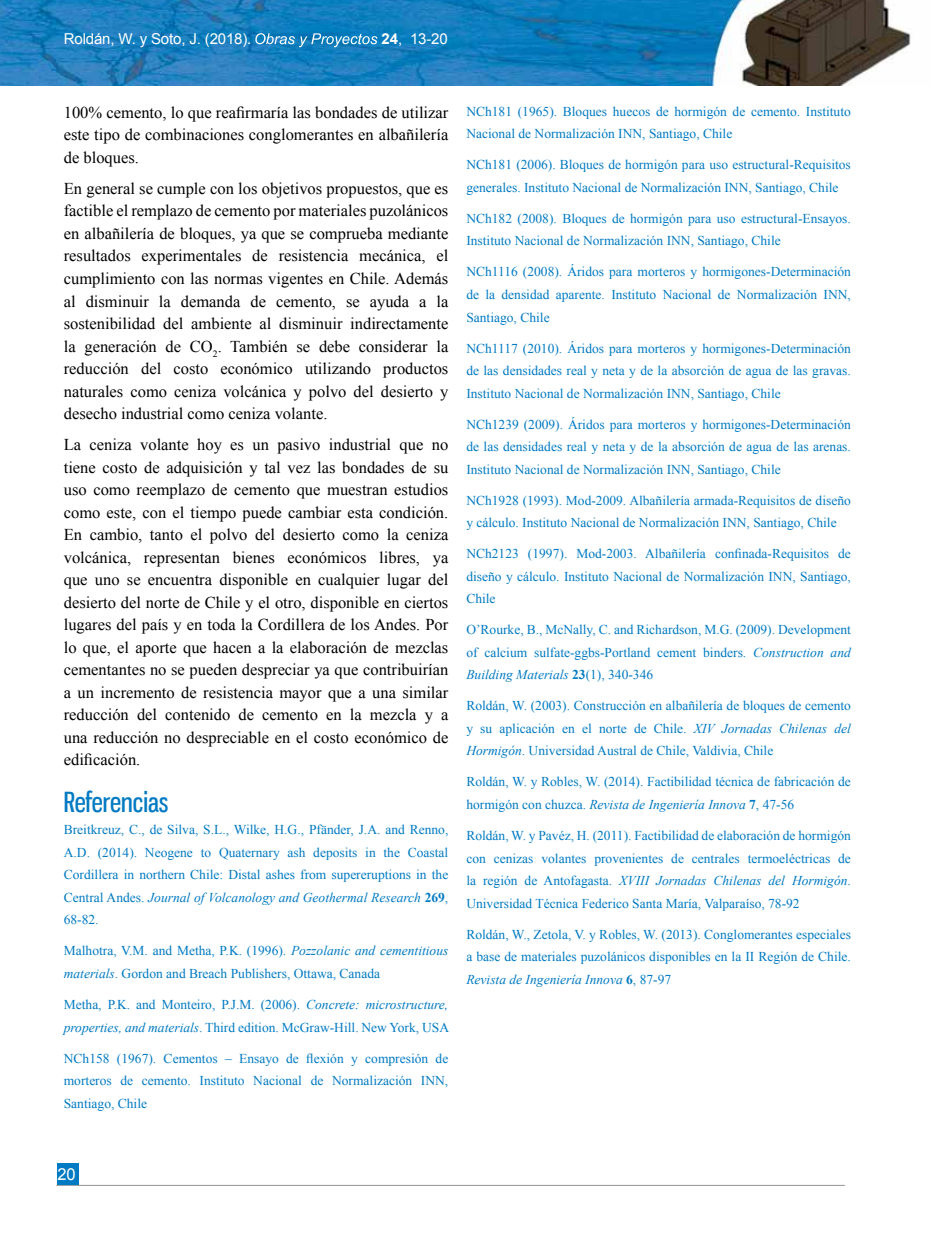
<style>
.page{position:relative;width:936px;height:1234px;background:#fff}
.page>*{position:absolute;margin:0;border:0;box-sizing:border-box;transform-origin:0 0}
.t1{font:27px "Gnuolane Free";color:#007ac2}
.t2{font:16.5px/22.5px "Times New Roman";color:#000;text-align:justify}
.t3{font:16.5px "Arial";color:#fff}
.t4{font:15px "Arial";letter-spacing:-.01em;color:#fff}
.t5{font:13.5px/22.5px "Times New Roman";color:#007ac2;text-align:justify}
.s1{font-weight:700}
.s2{font-style:italic}
</style>
<div class="page">
<img style="left:0;top:0;width:911px;height:85px">
<hr style="left:56px;top:1184px;width:788px;height:1px;background:#939598">
<div style="left:57px;top:1163px;width:21px;height:21px;background:#007ac2"></div>
<svg style="left:255px;top:33px;width:122px;height:14px;background:#4097c9"></svg>
<p class="t4" style="left:64px;top:29px;width:189px">Roldán, W. y Soto, J. (2018).</p>
<p class="t4" style="left:381px;top:29px;width:68px"><span class="s1">24</span>, 13-20</p>
<p class="t2" style="left:64px;top:101px;width:386px">100% cemento, lo que reafirmaría las bondades de utilizar este tipo de combinaciones conglomerantes en albañilería de bloques.</p>
<p class="t2" style="left:64px;top:177px;width:386px">En general se cumple con los objetivos propuestos, que es factible el remplazo de cemento por materiales puzolánicos en albañilería de bloques, ya que se comprueba mediante resultados experimentales de resistencia mecánica, el cumplimiento con las normas vigentes en Chile. Además al disminuir la demanda de cemento, se ayuda a la sostenibilidad del ambiente al disminuir indirectamente la generación de CO<sub>2</sub>. También se debe considerar la reducción del costo económico utilizando productos naturales como ceniza volcánica y polvo del desierto y desecho industrial como ceniza volante.</p>
<p class="t2" style="left:64px;top:433px;width:386px">La ceniza volante hoy es un pasivo industrial que no tiene costo de adquisición y tal vez las bondades de su uso como reemplazo de cemento que muestran estudios como este, con el tiempo puede cambiar esta condición.<br>En cambio, tanto el polvo del desierto como la ceniza volcánica, representan bienes económicos libres, ya que uno se encuentra disponible en cualquier lugar del desierto del norte de Chile y el otro, disponible en ciertos lugares del país y en toda la Cordillera de los Andes. Por lo que, el aporte que hacen a la elaboración de mezclas cementantes no se pueden despreciar ya que contribuirían a un incremento de resistencia mayor que a una similar reducción del contenido de cemento en la mezcla y a una reducción no despreciable en el costo económico de edificación.</p>
<h1 class="t1" style="left:64px;top:785px;width:106px">Referencias</h1>
<p class="t5" style="left:64px;top:818px;width:386px">Breitkreuz, C., de Silva, S.L., Wilke, H.G., Pfänder, J.A. and Renno, A.D. (2014). Neogene to Quaternary ash deposits in the Coastal Cordillera in northern Chile: Distal ashes from supereruptions in the Central Andes. <span class="s2">Journal of Volcanology and Geothermal Research</span> <span class="s1">269</span>, 68-82.</p>
<p class="t5" style="left:64px;top:939px;width:386px">Malhotra, V.M. and Metha, P.K. (1996). <span class="s2">Pozzolanic and cementitious materials</span>. Gordon and Breach Publishers, Ottawa, Canada</p>
<p class="t5" style="left:64px;top:992px;width:387px">Metha, P.K. and Monteiro, P.J.M. (2006). <span class="s2">Concrete: microstructure, properties, and materials</span>. Third edition. McGraw-Hill. New York, USA</p>
<p class="t5" style="left:64px;top:1046px;width:386px">NCh158 (1967). Cementos – Ensayo de flexión y compresión de morteros de cemento. Instituto Nacional de Normalización INN, Santiago, Chile</p>
<p class="t5" style="left:466px;top:100px;width:386px">NCh181 (1965). Bloques huecos de hormigón de cemento. Instituto<br>Nacional de Normalización INN, Santiago, Chile</p>
<p class="t5" style="left:466px;top:153px;width:386px">NCh181 (2006). Bloques de hormigón para uso estructural-Requisitos generales. Instituto Nacional de Normalización INN, Santiago, Chile</p>
<p class="t5" style="left:466px;top:207px;width:386px">NCh182 (2008). Bloques de hormigón para uso estructural-Ensayos.<br>Instituto Nacional de Normalización INN, Santiago, Chile</p>
<p class="t5" style="left:466px;top:260px;width:386px">NCh1116 (2008). Áridos para morteros y hormigones-Determinación de la densidad aparente. Instituto Nacional de Normalización INN, Santiago, Chile</p>
<p class="t5" style="left:466px;top:336px;width:386px">NCh1117 (2010). Áridos para morteros y hormigones-Determinación de las densidades real y neta y de la absorción de agua de las gravas.<br>Instituto Nacional de Normalización INN, Santiago, Chile</p>
<p class="t5" style="left:466px;top:412px;width:386px">NCh1239 (2009). Áridos para morteros y hormigones-Determinación de las densidades real y neta y de la absorción de agua de las arenas.<br>Instituto Nacional de Normalización INN, Santiago, Chile</p>
<p class="t5" style="left:466px;top:488px;width:386px">NCh1928 (1993). Mod-2009. Albañilería armada-Requisitos de diseño y cálculo. Instituto Nacional de Normalización INN, Santiago, Chile</p>
<p class="t5" style="left:466px;top:542px;width:386px">NCh2123 (1997). Mod-2003. Albañilería confinada-Requisitos de diseño y cálculo. Instituto Nacional de Normalización INN, Santiago, Chile</p>
<p class="t5" style="left:466px;top:618px;width:386px">O’Rourke, B., McNally, C. and Richardson, M.G. (2009). Development of calcium sulfate-ggbs-Portland cement binders. <span class="s2">Construction and Building Materials</span> <span class="s1">23</span>(1), 340-346</p>
<p class="t5" style="left:466px;top:694px;width:386px">Roldán, W. (2003). Construcción en albañilería de bloques de cemento y su aplicación en el norte de Chile. <span class="s2">XIV Jornadas Chilenas del Hormigón</span>. Universidad Austral de Chile, Valdivia, Chile</p>
<p class="t5" style="left:466px;top:770px;width:386px">Roldán, W. y Robles, W. (2014). Factibilidad técnica de fabricación de hormigón con chuzca. <span class="s2">Revista de Ingeniería Innova</span> <span class="s1">7</span>, 47-56</p>
<p class="t5" style="left:466px;top:823px;width:386px">Roldán, W. y Pavéz, H. (2011). Factibilidad de elaboración de hormigón con cenizas volantes provenientes de centrales termoeléctricas de la región de Antofagasta. <span class="s2">XVIII Jornadas Chilenas del Hormigón</span>.<br>Universidad Técnica Federico Santa María, Valparaíso, 78-92</p>
<p class="t5" style="left:466px;top:922px;width:386px">Roldán, W., Zetola, V. y Robles, W. (2013). Conglomerantes especiales a base de materiales puzolánicos disponibles en la II Región de Chile.<br><span class="s2">Revista de Ingeniería Innova</span> <span class="s1">6</span>, 87-97</p>
<p class="t3" style="left:57px;top:1163px;width:20px">20</p>
</div>
